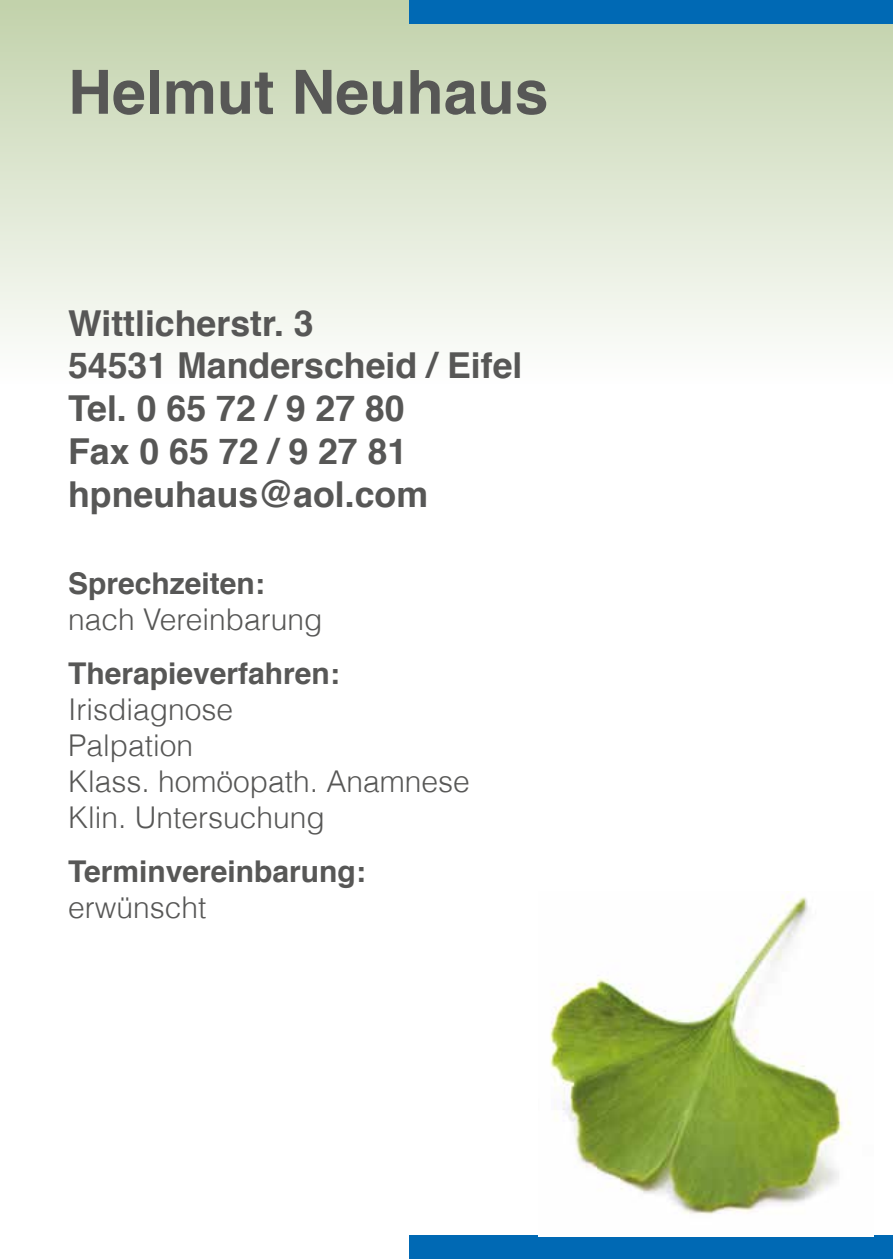
<style>
.page{position:relative;width:893px;height:1259px;background:#fff}
.page>*{position:absolute;margin:0;border:0;box-sizing:border-box;transform-origin:0 0}
.t1{font:700 60.9px "Helvetica";color:#575756}
.t2{font:700 35.7px/42.9px "Helvetica";color:#575756}
.t3{font:300 30px/36px "Helvetica";color:#575756}
.t4{font:700 30px "Helvetica";color:#575756}
</style>
<div class="page">
<div style="left:409px;top:1235px;width:484px;height:24px;background:#0069b4"></div>
<div style="left:0;top:0;width:893px;height:384px;background:linear-gradient(to bottom,#c1d1aa,#fefefe)"></div>
<div style="left:409px;top:0;width:484px;height:24px;background:#0069b4"></div>
<img style="left:538px;top:891px;width:336px;height:345px">
<h1 class="t1" style="left:68px;top:43px;width:482px">Helmut Neuhaus</h1>
<p class="t2" style="left:68px;top:302px;width:456px">Wittlicherstr. 3<br>54531 Manderscheid / Eifel<br>Tel. 0 65 72 / 9 27 80<br>Fax 0 65 72 / 9 27 81 hpneuhaus@aol.com</p>
<p class="t4" style="left:68px;top:559px;width:198px">Sprechzeiten:</p>
<p class="t3" style="left:68px;top:601px;width:256px">nach Vereinbarung</p>
<p class="t4" style="left:68px;top:649px;width:273px">Therapieverfahren:</p>
<p class="t3" style="left:68px;top:691px;width:403px">Irisdiagnose<br>Palpation<br>Klass. homöopath. Anamnese<br>Klin. Untersuchung</p>
<p class="t4" style="left:68px;top:847px;width:299px">Terminvereinbarung:</p>
<p class="t3" style="left:68px;top:889px;width:140px">erwünscht</p>
</div>
